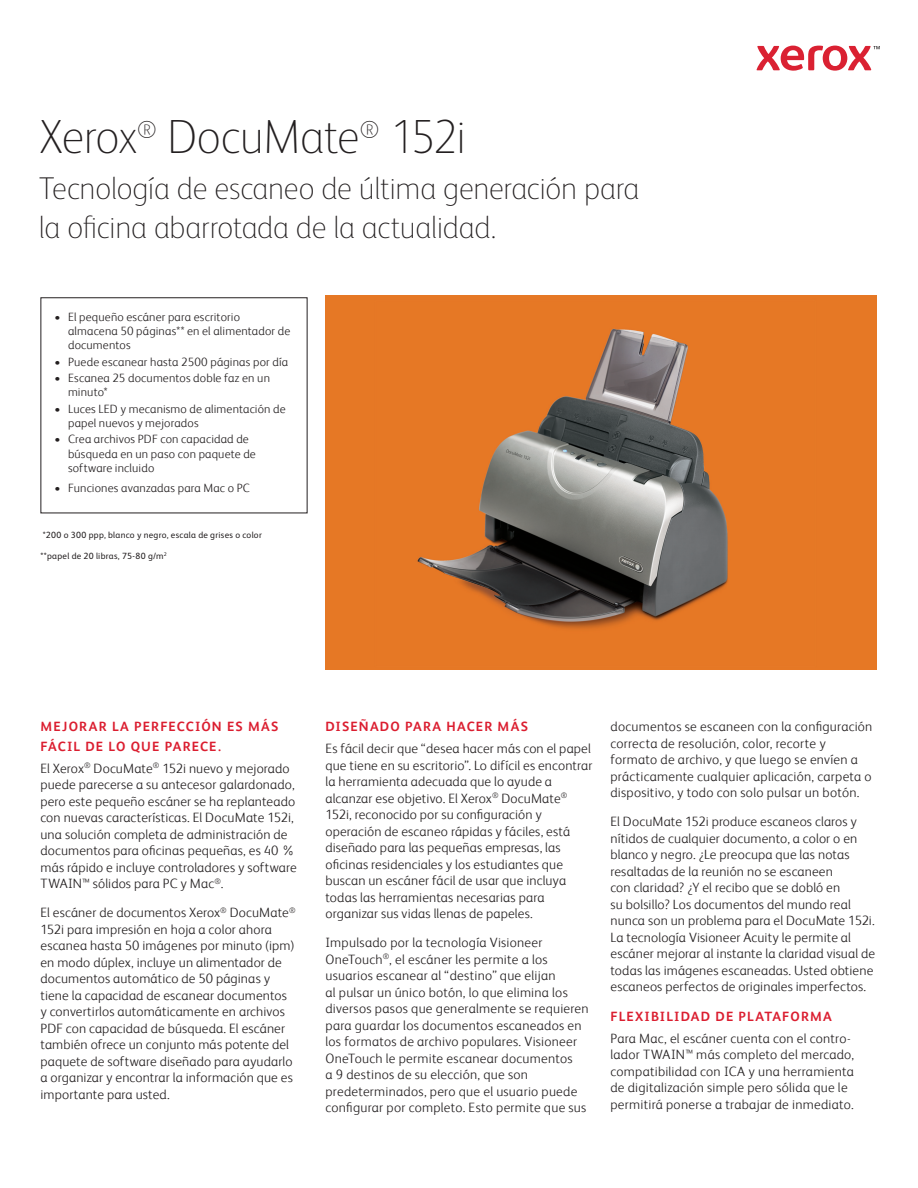
<style>
.page{position:relative;width:918px;height:1188px;background:#fff}
.page>*{position:absolute;margin:0;border:0;box-sizing:border-box;transform-origin:0 0}
.t1{font:100 48px "Xerox Sans";letter-spacing:-.025em;color:#231f20}
.t2{font:100 31.5px/39px "Xerox Sans";letter-spacing:-.01em;color:#231f20}
.t3{font:300 13.5px/16.5px "Xerox Sans";letter-spacing:.01em;color:#231f20}
.t4{font:700 13.5px/19.5px "Xerox Sans";letter-spacing:.085em;color:#db1e30}
.t5{font:300 12px/14.2px "Xerox Sans";letter-spacing:.015em;color:#231f20}
.t6{font:9px "Xerox Sans";letter-spacing:.035em;color:#231f20}
</style>
<div class="page">
<img style="left:326px;top:296px;width:551px;height:373px">
<svg style="left:757px;top:46px;width:123px;height:25px"></svg>
<h1 class="t1" style="left:39px;top:105px;width:429px">Xerox<sup>®</sup> DocuMate<sup>®</sup> 152i</h1>
<h2 class="t2" style="left:39px;top:167px;width:602px">Tecnología de escaneo de última generación para la oficina abarrotada de la actualidad.</h2>
<p class="t5" style="left:68px;top:309px;width:224px;text-indent:-14px">• El pequeño escáner para escritorio almacena 50 páginas** en el alimentador de documentos</p>
<p class="t5" style="left:55px;top:354px;width:235px">• Puede escanear hasta 2500 páginas por día</p>
<p class="t5" style="left:68px;top:370px;width:203px;text-indent:-14px">• Escanea 25 documentos doble faz en un minuto*</p>
<p class="t5" style="left:68px;top:401px;width:219px;text-indent:-14px">• Luces LED y mecanismo de alimentación de papel nuevos y mejorados</p>
<p class="t5" style="left:68px;top:432px;width:189px;text-indent:-14px">• Crea archivos PDF con capacidad de búsqueda en un paso con paquete de software incluido</p>
<p class="t5" style="left:55px;top:481px;width:197px">• Funciones avanzadas para Mac o PC</p>
<p class="t6" style="left:43px;top:529px;width:221px">*200 o 300 ppp, blanco y negro, escala de grises o color</p>
<p class="t6" style="left:40px;top:550px;width:128px">**papel de 20 libras, 75-80 g/m<sup>2</sup></p>
<p class="t4" style="left:40px;top:716px;width:239px">MEJORAR LA PERFECCIÓN ES MÁS<br>FÁCIL DE LO QUE PARECE.</p>
<p class="t3" style="left:40px;top:759px;width:258px">El Xerox<sup>®</sup> DocuMate<sup>®</sup> 152i nuevo y mejorado puede parecerse a su antecesor galardonado, pero este pequeño escáner se ha replanteado con nuevas características. El DocuMate 152i, una solución completa de administración de documentos para oficinas pequeñas, es 40 % más rápido e incluye controladores y software TWAIN™ sólidos para PC y Mac<sup>®</sup>.</p>
<p class="t3" style="left:40px;top:904px;width:257px">El escáner de documentos Xerox<sup>®</sup> DocuMate<sup>® </sup>152i para impresión en hoja a color ahora escanea hasta 50 imágenes por minuto (ipm) en modo dúplex, incluye un alimentador de documentos automático de 50 páginas y tiene la capacidad de escanear documentos y convertirlos automáticamente en archivos PDF con capacidad de búsqueda. El escáner también ofrece un conjunto más potente del paquete de software diseñado para ayudarlo a organizar y encontrar la información que es importante para usted.</p>
<p class="t4" style="left:326px;top:716px;width:204px">DISEÑADO PARA HACER MÁS</p>
<p class="t3" style="left:326px;top:740px;width:268px">Es fácil decir que “desea hacer más con el papel que tiene en su escritorio”. Lo difícil es encontrar la herramienta adecuada que lo ayude a alcanzar ese objetivo. El Xerox<sup>®</sup> DocuMate<sup>® </sup>152i, reconocido por su configuración y operación de escaneo rápidas y fáciles, está diseñado para las pequeñas empresas, las oficinas residenciales y los estudiantes que buscan un escáner fácil de usar que incluya todas las herramientas necesarias para organizar sus vidas llenas de papeles.</p>
<p class="t3" style="left:326px;top:934px;width:265px">Impulsado por la tecnología Visioneer OneTouch<sup>®</sup>, el escáner les permite a los usuarios escanear al “destino” que elijan<br>al pulsar un único botón, lo que elimina los diversos pasos que generalmente se requieren para guardar los documentos escaneados en los formatos de archivo populares. Visioneer OneTouch le permite escanear documentos<br>a 9 destinos de su elección, que son predeterminados, pero que el usuario puede configurar por completo. Esto permite que sus</p>
<p class="t3" style="left:610px;top:718px;width:263px">documentos se escaneen con la configuración correcta de resolución, color, recorte y formato de archivo, y que luego se envíen a prácticamente cualquier aplicación, carpeta o dispositivo, y todo con solo pulsar un botón.</p>
<p class="t3" style="left:610px;top:813px;width:266px">El DocuMate 152i produce escaneos claros y nítidos de cualquier documento, a color o en blanco y negro. ¿Le preocupa que las notas resaltadas de la reunión no se escaneen<br>con claridad? ¿Y el recibo que se dobló en<br>su bolsillo? Los documentos del mundo real nunca son un problema para el DocuMate 152i.<br>La tecnología Visioneer Acuity le permite al escáner mejorar al instante la claridad visual de todas las imágenes escaneadas. Usted obtiene escaneos perfectos de originales imperfectos.</p>
<p class="t4" style="left:610px;top:1006px;width:223px">FLEXIBILIDAD DE PLATAFORMA</p>
<p class="t3" style="left:610px;top:1029px;width:245px">Para Mac, el escáner cuenta con el contro&shy;lador TWAIN™ más completo del mercado, compatibilidad con ICA y una herramienta de digitalización simple pero sólida que le permitirá ponerse a trabajar de inmediato.</p>
</div>
